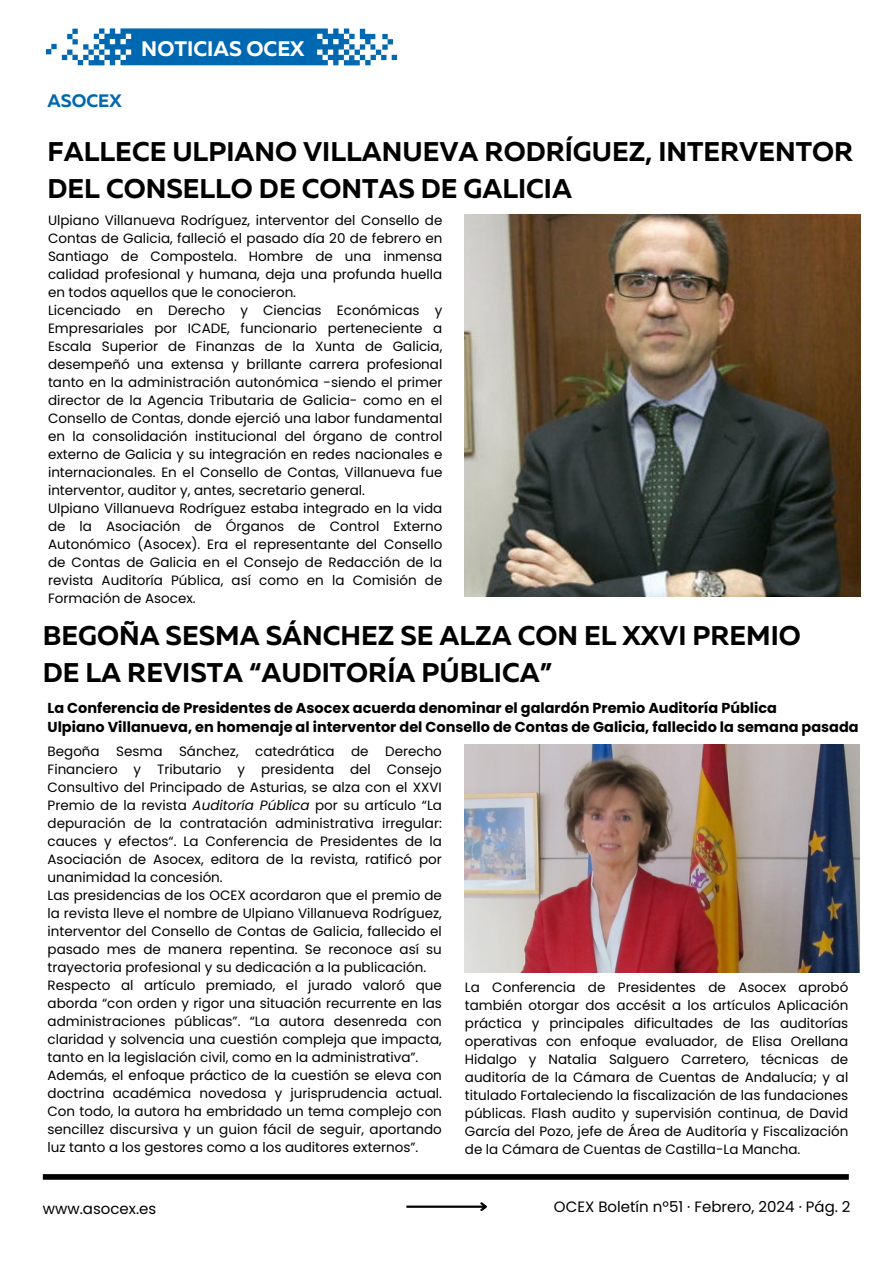
<style>
.page{position:relative;width:893px;height:1264px;background:#fff}
.page>*{position:absolute;margin:0;border:0;box-sizing:border-box;transform-origin:0 0}
.t1{font:700 27px/37.2px "Muller";color:#000}
.t2{font:700 21px "Muller";color:#fff}
.t3{font:700 18px "Muller";color:#0068b0}
.t4{font:15px "Poppins";color:#000}
.t5{font:700 14.4px/19.2px "Poppins";color:#000}
.t6{font:13.5px/18px "Poppins";color:#000;text-align:justify}
.s1{font-style:italic}
</style>
<div class="page">
<svg style="left:46px;top:28px;width:351px;height:37px"></svg>
<div style="left:43px;top:1174px;width:805px;height:5px;background:#000"></div>
<hr style="left:406px;top:1205px;width:80px;height:2px;background:#000">
<svg style="left:478px;top:1202px;width:9px;height:10px"></svg>
<img style="left:464px;top:744px;width:395px;height:228px">
<img style="left:465px;top:214px;width:394px;height:383px">
<p class="t3" style="left:48px;top:93px;width:76px">ASOCEX</p>
<p class="t2" style="left:141px;top:40px;width:165px">NOTICIAS OCEX</p>
<h5 class="t1" style="left:48px;top:135px;width:807px">FALLECE ULPIANO VILLANUEVA RODRÍGUEZ, INTERVENTOR<br>DEL CONSELLO DE CONTAS DE GALICIA</h5>
<p class="t6" style="left:48px;top:211px;width:396px">Ulpiano Villanueva Rodríguez, interventor del Consello de Contas de Galicia, falleció el pasado día 20 de febrero en Santiago de Compostela. Hombre de una inmensa calidad profesional y humana, deja una profunda huella en todos aquellos que le conocieron.</p>
<p class="t6" style="left:48px;top:301px;width:396px">Licenciado en Derecho y Ciencias Económicas y Empresariales por ICADE, funcionario perteneciente a Escala Superior de Finanzas de la Xunta de Galicia, desempeñó una extensa y brillante carrera profesional tanto en la administración autonómica -siendo el primer director de la Agencia Tributaria de Galicia- como en el Consello de Contas, donde ejerció una labor fundamental en la consolidación institucional del órgano de control externo de Galicia y su integración en redes nacionales e internacionales. En el Consello de Contas, Villanueva fue interventor, auditor y, antes, secretario general.</p>
<p class="t6" style="left:48px;top:499px;width:396px">Ulpiano Villanueva Rodríguez estaba integrado en la vida de la Asociación de Órganos de Control Externo Autonómico (Asocex). Era el representante del Consello de Contas de Galicia en el Consejo de Redacción de la revista Auditoría Pública, así como en la Comisión de Formación de Asocex.</p>
<p class="t1" style="left:43px;top:619px;width:759px">BEGOÑA SESMA SÁNCHEZ SE ALZA CON EL XXVI PREMIO<br>DE LA REVISTA “AUDITORÍA PÚBLICA”</p>
<p class="t5" style="left:48px;top:698px;width:812px">La Conferencia de Presidentes de Asocex acuerda denominar el galardón Premio Auditoría Pública<br>Ulpiano Villanueva, en homenaje al interventor del Consello de Contas de Galicia, fallecido la semana pasada</p>
<h2 class="t6" style="left:48px;top:742px;width:396px">Begoña Sesma Sánchez, catedrática de Derecho Financiero y Tributario y presidenta del Consejo Consultivo del Principado de Asturias, se alza con el XXVI Premio de la revista <span class="s1">Auditoría Pública</span> por su artículo “La depuración de la contratación administrativa irregular: cauces y efectos“. La Conferencia de Presidentes de la Asociación de Asocex, editora de la revista, ratificó por unanimidad la concesión.</h2>
<h3 class="t6" style="left:48px;top:886px;width:396px">Las presidencias de los OCEX acordaron que el premio de la revista lleve el nombre de Ulpiano Villanueva Rodríguez, interventor del Consello de Contas de Galicia, fallecido el pasado mes de manera repentina. Se reconoce así su trayectoria profesional y su dedicación a la publicación.</h3>
<h1 class="t6" style="left:48px;top:976px;width:396px">Respecto al artículo premiado, el jurado valoró que aborda “con orden y rigor una situación recurrente en las administraciones públicas”. “La autora desenreda con claridad y solvencia una cuestión compleja que impacta, tanto en la legislación civil, como en la administrativa”.</h1>
<p class="t6" style="left:48px;top:1066px;width:396px">Además, el enfoque práctico de la cuestión se eleva con doctrina académica novedosa y jurisprudencia actual.<br>Con todo, la autora ha embridado un tema complejo con sencillez discursiva y un guion fácil de seguir, aportando luz tanto a los gestores como a los auditores externos”.</p>
<p class="t6" style="left:465px;top:978px;width:385px">La Conferencia de Presidentes de Asocex aprobó también otorgar dos accésit a los artículos Aplicación práctica y principales dificultades de las auditorías operativas con enfoque evaluador, de Elisa Orellana Hidalgo y Natalia Salguero Carretero, técnicas de auditoría de la Cámara de Cuentas de Andalucía; y al titulado Fortaleciendo la fiscalización de las fundaciones públicas. Flash audito y supervisión continua, de David García del Pozo, jefe de Área de Auditoría y Fiscalización de la Cámara de Cuentas de Castilla-La Mancha.</p>
<p class="t4" style="left:43px;top:1197px;width:115px">www.asocex.es</p>
<h4 class="t4" style="left:554px;top:1196px;width:298px">OCEX Boletín nº51 · Febrero, 2024 · Pág. 2</h4>
</div>
